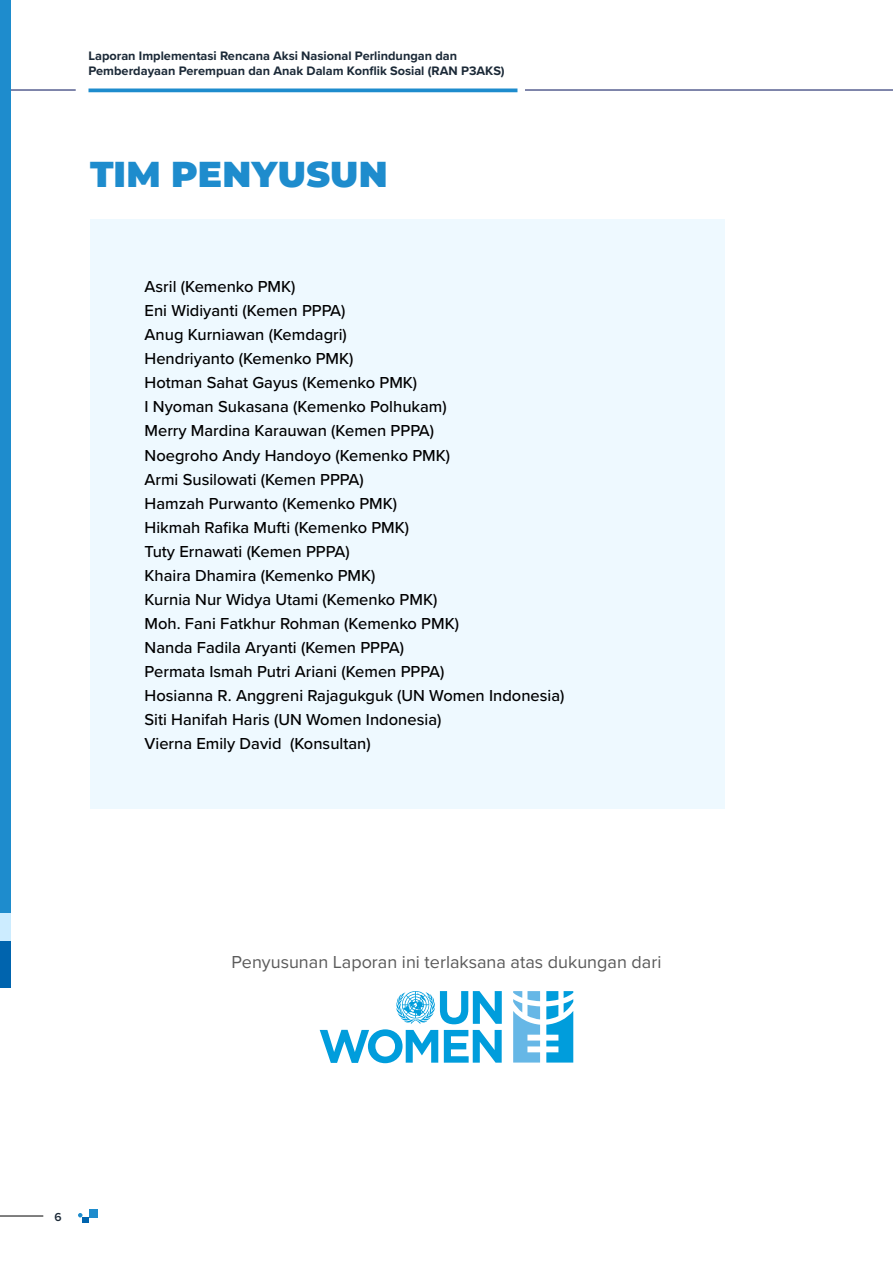
<style>
.page{position:relative;width:893px;height:1263px;background:#fff}
.page>*{position:absolute;margin:0;border:0;box-sizing:border-box;transform-origin:0 0}
.t1{font:100 36px "Montserrat";letter-spacing:.01em;color:#1e8ccd}
.t2{font:18px "Proxima Nova";color:#5b5b5b}
.t3{font:500 16.5px/24px "Proxima Nova";color:#000}
.t4{font:700 12.75px/15.3px "Proxima Nova";color:#1b2937}
.t5{font:600 12px "Proxima Nova";color:#1b2937}
</style>
<div class="page">
<hr style="left:0;top:90px;width:76px;height:1px;background:#031059">
<hr style="left:525px;top:90px;width:368px;height:1px;background:#031059">
<hr style="left:88px;top:89px;width:429px;height:3px;background:#1e8ccd">
<hr style="left:0;top:1215px;width:43px;height:1px;background:#000">
<div style="left:0;top:0;width:10px;height:987px;background:#0064ae"></div>
<div style="left:0;top:0;width:10px;height:940px;background:#ccecff"></div>
<div style="left:0;top:0;width:10px;height:913px;background:#1e8ccd"></div>
<div style="left:89px;top:1209px;width:8px;height:8px;background:#1e8ccd"></div>
<div style="left:82px;top:1217px;width:7px;height:6px;background:#0064ae"></div>
<svg style="left:78px;top:1213px;width:4px;height:4px"></svg>
<div style="left:90px;top:219px;width:634px;height:590px;background:#eef9ff"></div>
<svg style="left:320px;top:991px;width:182px;height:72px"></svg>
<svg style="left:513px;top:991px;width:27px;height:71px"></svg>
<svg style="left:546px;top:991px;width:27px;height:71px"></svg>
<hr style="left:892px;top:0;width:1px;height:1263px;background:#0460a9">
<p class="t4" style="left:88px;top:47px;width:418px">Laporan Implementasi Rencana Aksi Nasional Perlindungan dan<br>Pemberdayaan Perempuan dan Anak Dalam Konflik Sosial (RAN P3AKS)</p>
<h1 class="t1" style="left:90px;top:151px;width:299px">TIM PENYUSUN</h1>
<p class="t3" style="left:145px;top:274px;width:421px">Asril (Kemenko PMK)<br>Eni Widiyanti (Kemen PPPA)<br>Anug Kurniawan (Kemdagri)<br>Hendriyanto (Kemenko PMK)<br>Hotman Sahat Gayus (Kemenko PMK)<br>I Nyoman Sukasana (Kemenko Polhukam)<br>Merry Mardina Karauwan (Kemen PPPA)<br>Noegroho Andy Handoyo (Kemenko PMK)<br>Armi Susilowati (Kemen PPPA)<br>Hamzah Purwanto (Kemenko PMK)<br>Hikmah Rafika Mufti (Kemenko PMK)<br>Tuty Ernawati (Kemen PPPA)<br>Khaira Dhamira (Kemenko PMK)<br>Kurnia Nur Widya Utami (Kemenko PMK)<br>Moh. Fani Fatkhur Rohman (Kemenko PMK)<br>Nanda Fadila Aryanti (Kemen PPPA)<br>Permata Ismah Putri Ariani (Kemen PPPA)<br>Hosianna R. Anggreni Rajagukguk (UN Women Indonesia)<br>Siti Hanifah Haris (UN Women Indonesia)<br>Vierna Emily David (Konsultan)</p>
<p class="t2" style="left:232px;top:949px;width:431px">Penyusunan Laporan ini terlaksana atas dukungan dari</p>
<p class="t5" style="left:54px;top:1208px;width:9px">6</p>
</div>
